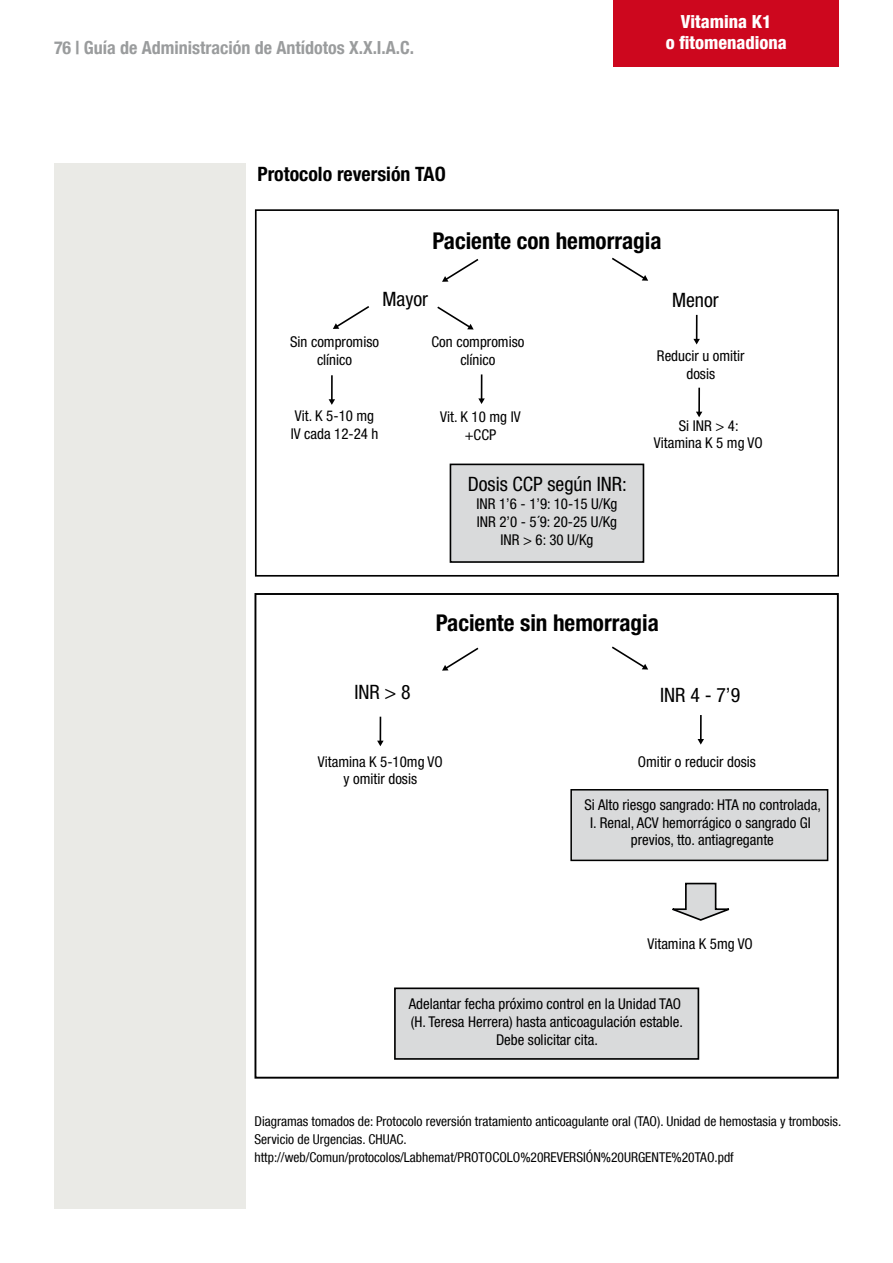
<style>
.page{position:relative;width:893px;height:1263px;background:#fff}
.page>*{position:absolute;margin:0;border:0;box-sizing:border-box;transform-origin:0 0}
.t1{font:700 condensed 23.1px "Helvetica Neue LT Com";color:#000}
.t2{font:condensed 19.8px "Helvetica Neue LT Com";color:#000}
.t3{font:700 condensed 19.8px "Helvetica Neue LT Com";color:#000}
.t4{font:700 condensed 18px "Helvetica Neue LT Com";color:#9a9c9d}
.t5{font:800 condensed 18px/21.6px "Helvetica Neue LT Com";color:#fff;text-align:center}
.t6{font:condensed 14.85px/17.9px "Helvetica Neue LT Com";color:#000;text-align:center}
.t7{font:condensed 13.5px/18px "Helvetica Neue LT Com";color:#000}
</style>
<div class="page">
<div style="left:614px;top:0;width:225px;height:67px;background:#cd071e"></div>
<div style="left:54px;top:164px;width:192px;height:1045px;background:#eaeae6"></div>
<div style="left:570px;top:789px;width:258px;height:72px;background:#d9dadb;border:2px solid #000"></div>
<div style="left:450px;top:464px;width:194px;height:99px;background:#d9dadb;border:2px solid #000"></div>
<div style="left:255px;top:209px;width:584px;height:368px;border:2px solid #000"></div>
<svg style="left:333px;top:306px;width:37px;height:23px"></svg>
<svg style="left:437px;top:306px;width:37px;height:23px"></svg>
<svg style="left:693px;top:315px;width:7px;height:29px"></svg>
<hr style="left:331px;top:375px;width:2px;height:25px;background:#000">
<svg style="left:329px;top:399px;width:6px;height:6px"></svg>
<svg style="left:478px;top:374px;width:7px;height:30px"></svg>
<hr style="left:698px;top:388px;width:2px;height:25px;background:#000">
<svg style="left:696px;top:412px;width:6px;height:5px"></svg>
<div style="left:394px;top:987px;width:305px;height:73px;background:#d9dadb;border:2px solid #000"></div>
<div style="left:254px;top:593px;width:585px;height:486px;border:2px solid #000"></div>
<svg style="left:377px;top:717px;width:7px;height:29px"></svg>
<hr style="left:700px;top:715px;width:2px;height:25px;background:#000">
<svg style="left:697px;top:739px;width:7px;height:6px"></svg>
<svg style="left:672px;top:882px;width:58px;height:39px"></svg>
<svg style="left:612px;top:257px;width:36px;height:24px"></svg>
<svg style="left:442px;top:259px;width:37px;height:23px"></svg>
<svg style="left:612px;top:646px;width:36px;height:23px"></svg>
<svg style="left:442px;top:647px;width:37px;height:24px"></svg>
<p class="t4" style="left:54px;top:37px;width:362px">76 | Guía de Administración de Antídotos X.X.I.A.C.</p>
<h2 class="t3" style="left:257px;top:162px;width:190px">Protocolo reversión TAO</h2>
<p class="t5" style="left:666px;top:10px;width:123px">Vitamina K1<br>o fitomenadiona</p>
<h1 class="t1" style="left:432px;top:227px;width:231px">Paciente con hemorragia</h1>
<h2 class="t2" style="left:383px;top:287px;width:47px">Mayor</h2>
<h2 class="t2" style="left:672px;top:288px;width:48px">Menor</h2>
<p class="t6" style="left:290px;top:333px;width:91px">Sin compromiso clínico</p>
<p class="t6" style="left:431px;top:333px;width:94px">Con compromiso clínico</p>
<p class="t6" style="left:291px;top:407px;width:89px;text-align:left">Vit. K 5-10 mg<br>IV cada 12-24 h</p>
<p class="t6" style="left:440px;top:408px;width:82px">Vit. K 10 mg IV +CCP</p>
<h2 class="t2" style="left:468px;top:473px;width:161px">Dosis CCP según INR:</h2>
<p class="t6" style="left:476px;top:495px;width:142px">INR 1’6 - 1’9: 10-15 U/Kg<br>INR 2’0 - 5´9: 20-25 U/Kg<br>INR &gt; 6: 30 U/Kg</p>
<p class="t6" style="left:657px;top:347px;width:89px">Reducir u omitir dosis</p>
<p class="t6" style="left:654px;top:416px;width:110px">Si INR &gt; 4:<br>Vitamina K 5 mg VO</p>
<h1 class="t1" style="left:436px;top:609px;width:225px">Paciente sin hemorragia</h1>
<h2 class="t2" style="left:354px;top:681px;width:58px">INR &gt; 8</h2>
<h2 class="t2" style="left:660px;top:683px;width:82px">INR 4 - 7’9</h2>
<p class="t6" style="left:318px;top:752px;width:126px">Vitamina K 5-10mg VO y omitir dosis</p>
<p class="t6" style="left:638px;top:752px;width:119px">Omitir o reducir dosis</p>
<p class="t6" style="left:584px;top:795px;width:238px">Si Alto riesgo sangrado: HTA no controlada,<br>I. Renal, ACV hemorrágico o sangrado GI previos, tto. antiagregante</p>
<p class="t6" style="left:648px;top:935px;width:107px">Vitamina K 5mg VO</p>
<p class="t6" style="left:409px;top:995px;width:276px">Adelantar fecha próximo control en la Unidad TAO (H. Teresa Herrera) hasta anticoagulación estable.<br>Debe solicitar cita.</p>
<p class="t7" style="left:254px;top:1112px;width:588px">Diagramas tomados de: Protocolo reversión tratamiento anticoagulante oral (TAO). Unidad de hemostasia y trombosis.<br>Servicio de Urgencias. CHUAC. http://web/Comun/protocolos/Labhemat/PROTOCOLO%20REVERSIÓN%20URGENTE%20TAO.pdf</p>
</div>
